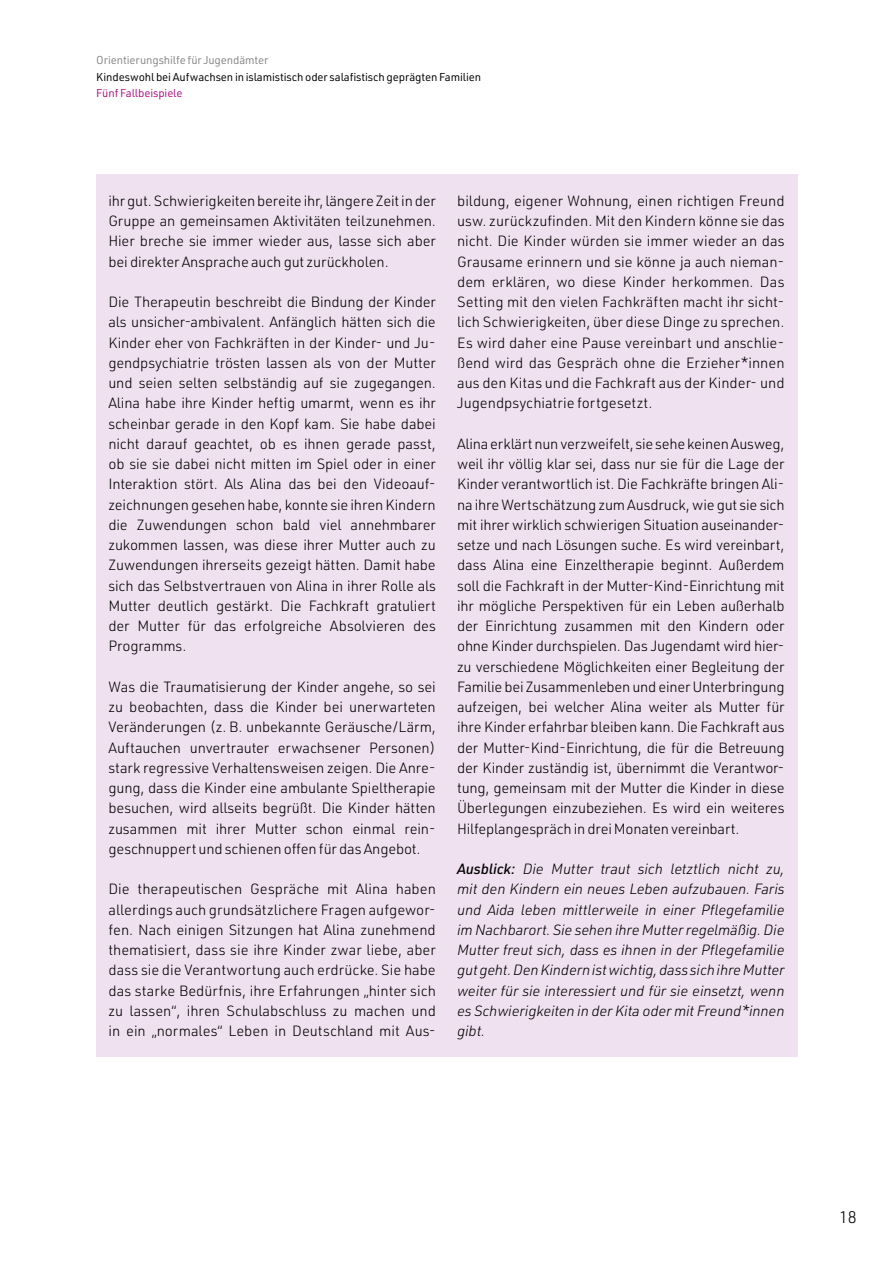
<style>
.page{position:relative;width:893px;height:1263px;background:#fff}
.page>*{position:absolute;margin:0;border:0;box-sizing:border-box;transform-origin:0 0}
.t1{font:300 16.5px "URWDIN";color:#000}
.t2{font:300 14.55px/20.2px "URWDIN";letter-spacing:-.005em;color:#000;text-align:justify}
.t3{font:italic 300 14.55px/20.2px "URWDIN";letter-spacing:-.01em;color:#000;text-align:justify}
.t4{font:11.25px "URWDIN";letter-spacing:-.01em;color:#000}
.t5{font:11.25px "URWDIN";letter-spacing:-.01em;color:#878787}
.t6{font:11.25px "URWDIN";letter-spacing:-.01em;color:#a71681}
.s1{font-weight:500}
</style>
<div class="page">
<div style="left:96px;top:174px;width:701px;height:882px;background:#f0e1f0"></div>
<p class="t5" style="left:96px;top:53px;width:174px">Orientierungshilfe für Jugendämter</p>
<p class="t4" style="left:96px;top:69px;width:386px">Kindeswohl bei Aufwachsen in islamistisch oder salafistisch geprägten Familien</p>
<p class="t6" style="left:96px;top:86px;width:88px">Fünf Fallbeispiele</p>
<p class="t2" style="left:108px;top:190px;width:329px">ihr gut. Schwierigkeiten bereite ihr, längere Zeit in der Gruppe an gemeinsamen Aktivitäten teilzunehmen.<br>Hier breche sie immer wieder aus, lasse sich aber bei direkter Ansprache auch gut zurückholen.</p>
<p class="t2" style="left:108px;top:291px;width:329px">Die Therapeutin beschreibt die Bindung der Kinder als unsicher-ambivalent. Anfänglich hätten sich die Kinder eher von Fachkräften in der Kinder- und Ju&shy;gendpsychiatrie trösten lassen als von der Mutter und seien selten selbständig auf sie zugegangen.<br>Alina habe ihre Kinder heftig umarmt, wenn es ihr scheinbar gerade in den Kopf kam. Sie habe dabei nicht darauf geachtet, ob es ihnen gerade passt, ob sie sie dabei nicht mitten im Spiel oder in einer Interaktion stört. Als Alina das bei den Videoauf&shy;zeichnungen gesehen habe, konnte sie ihren Kindern die Zuwendungen schon bald viel annehmbarer zukommen lassen, was diese ihrer Mutter auch zu Zuwendungen ihrerseits gezeigt hätten. Damit habe sich das Selbstvertrauen von Alina in ihrer Rolle als Mutter deutlich gestärkt. Die Fachkraft gratuliert der Mutter für das erfolgreiche Absolvieren des Programms.</p>
<p class="t2" style="left:108px;top:676px;width:329px">Was die Traumatisierung der Kinder angehe, so sei zu beobachten, dass die Kinder bei unerwarteten Veränderungen (z. B. unbekannte Geräusche/Lärm, Auftauchen unvertrauter erwachsener Personen) stark regressive Verhaltensweisen zeigen. Die Anre&shy;gung, dass die Kinder eine ambulante Spieltherapie besuchen, wird allseits begrüßt. Die Kinder hätten zusammen mit ihrer Mutter schon einmal rein&shy;geschnuppert und schienen offen für das Angebot.</p>
<p class="t2" style="left:108px;top:879px;width:329px">Die therapeutischen Gespräche mit Alina haben allerdings auch grundsätzlichere Fragen aufgewor&shy;fen. Nach einigen Sitzungen hat Alina zunehmend thematisiert, dass sie ihre Kinder zwar liebe, aber dass sie die Verantwortung auch erdrücke. Sie habe das starke Bedürfnis, ihre Erfahrungen „hinter sich zu lassen“, ihren Schulabschluss zu machen und in ein „normales“ Leben in Deutschland mit Aus-</p>
<p class="t2" style="left:457px;top:190px;width:329px">bildung, eigener Wohnung, einen richtigen Freund usw. zurückzufinden. Mit den Kindern könne sie das nicht. Die Kinder würden sie immer wieder an das Grausame erinnern und sie könne ja auch nieman&shy;dem erklären, wo diese Kinder herkommen. Das Setting mit den vielen Fachkräften macht ihr sicht&shy;lich Schwierigkeiten, über diese Dinge zu sprechen.<br>Es wird daher eine Pause vereinbart und anschlie&shy;ßend wird das Gespräch ohne die Erzieher*innen aus den Kitas und die Fachkraft aus der Kinder- und Jugendpsychiatrie fortgesetzt.</p>
<p class="t2" style="left:457px;top:433px;width:329px">Alina erklärt nun verzweifelt, sie sehe keinen Ausweg, weil ihr völlig klar sei, dass nur sie für die Lage der Kinder verantwortlich ist. Die Fachkräfte bringen Ali&shy;na ihre Wertschätzung zum Ausdruck, wie gut sie sich mit ihrer wirklich schwierigen Situation auseinander&shy;setze und nach Lösungen suche. Es wird vereinbart, dass Alina eine Einzeltherapie beginnt. Außerdem soll die Fachkraft in der Mutter- Kind- Einrichtung mit ihr mögliche Perspektiven für ein Leben außerhalb der Einrichtung zusammen mit den Kindern oder ohne Kinder durchspielen. Das Jugendamt wird hier&shy;zu verschiedene Möglichkeiten einer Begleitung der Familie bei Zusammenleben und einer Unterbringung aufzeigen, bei welcher Alina weiter als Mutter für ihre Kinder erfahrbar bleiben kann. Die Fachkraft aus der Mutter- Kind- Einrichtung, die für die Betreuung der Kinder zuständig ist, übernimmt die Verantwor&shy;tung, gemeinsam mit der Mutter die Kinder in diese Überlegungen einzubeziehen. Es wird ein weiteres Hilfeplangespräch in drei Monaten vereinbart.</p>
<p class="t3" style="left:457px;top:858px;width:329px"><span class="s1">Ausblick:</span> Die Mutter traut sich letztlich nicht zu, mit den Kindern ein neues Leben aufzubauen. Faris und Aida leben mittlerweile in einer Pflegefamilie im Nachbarort. Sie sehen ihre Mutter regelmäßig. Die Mutter freut sich, dass es ihnen in der Pflegefamilie gut geht. Den Kindern ist wichtig, dass sich ihre Mutter weiter für sie interessiert und für sie einsetzt, wenn es Schwierigkeiten in der Kita oder mit Freund*innen gibt.</p>
<p class="t1" style="left:839px;top:1206px;width:19px">18</p>
</div>
